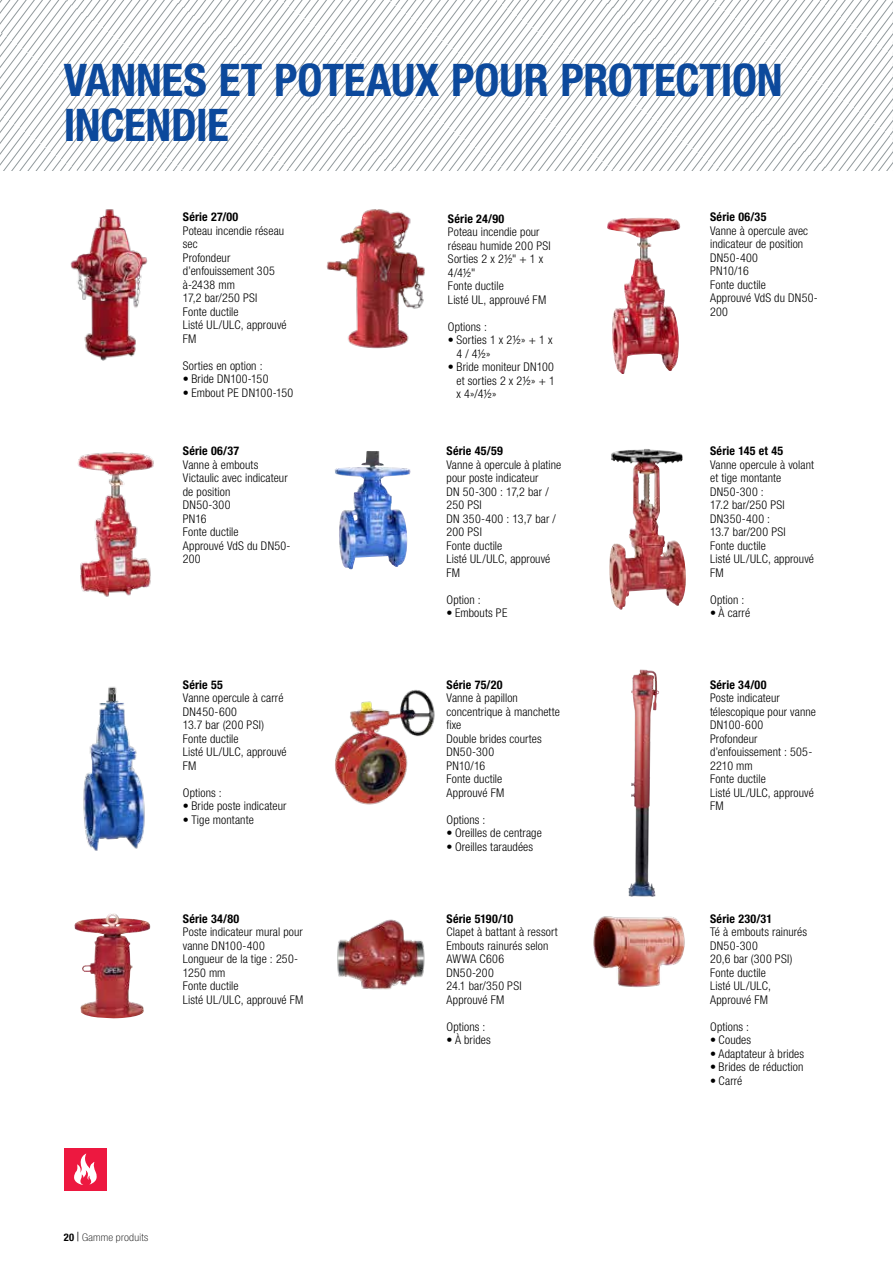
<style>
.page{position:relative;width:893px;height:1263px;background:#fff}
.page>*{position:absolute;margin:0;border:0;box-sizing:border-box;transform-origin:0 0}
.t1{font:700 condensed 45px/45px "Helvetica Neue LT Pro";letter-spacing:-.005em;color:#0c499c}
.t2{font:300 condensed 12px/13.5px "Helvetica Neue LT Pro";letter-spacing:.01em;color:#000}
.t3{font:700 condensed 12px "Helvetica Neue LT Pro";letter-spacing:.015em;color:#000}
.t4{font:100 condensed 10.5px "Helvetica Neue LT Pro";letter-spacing:.02em;color:#000;scale:1.1 1}
.s1{font-weight:700}
.s2{font-family:"Times New Roman";font-weight:700;font-stretch:normal}
</style>
<div class="page">
<div style="left:64px;top:1148px;width:42px;height:43px;background:#ed1840"></div>
<svg style="left:74px;top:1153px;width:23px;height:32px"></svg>
<svg style="left:0;top:0;width:893px;height:170px"></svg>
<img style="left:607px;top:218px;width:33px;height:156px">
<img style="left:77px;top:452px;width:77px;height:145px">
<img style="left:326px;top:209px;width:99px;height:140px">
<img style="left:83px;top:686px;width:62px;height:164px">
<img style="left:337px;top:919px;width:88px;height:71px">
<img style="left:335px;top:689px;width:100px;height:116px">
<img style="left:335px;top:451px;width:76px;height:118px">
<img style="left:70px;top:209px;width:78px;height:152px">
<img style="left:74px;top:913px;width:77px;height:106px">
<img style="left:628px;top:670px;width:28px;height:227px">
<img style="left:609px;top:449px;width:77px;height:161px">
<img style="left:593px;top:916px;width:92px;height:72px">
<h1 class="t1" style="left:64px;top:57px;width:720px">VANNES ET POTEAUX POUR PROTECTION<br>INCENDIE</h1>
<p class="t3" style="left:183px;top:210px;width:57px">Série 27/00</p>
<p class="t2" style="left:183px;top:224px;width:105px">Poteau incendie réseau sec<br>Profondeur d’enfouissement 305 à-2438 mm<br>17,2 bar/250 PSI<br>Fonte ductile<br>Listé UL/ULC, approuvé<br>FM</p>
<p class="t2" style="left:183px;top:359px;width:81px">Sorties en option :</p>
<p class="t2" style="left:183px;top:372px;width:87px">• Bride DN100-150</p>
<p class="t2" style="left:183px;top:386px;width:112px">• Embout PE DN100-150</p>
<p class="t3" style="left:183px;top:443px;width:58px">Série 06/37</p>
<p class="t2" style="left:183px;top:457px;width:109px">Vanne à embouts<br>Victaulic avec indicateur de position<br>DN50-300<br>PN16<br>Fonte ductile<br>Approuvé VdS du DN50-<br>200</p>
<p class="t3" style="left:183px;top:677px;width:42px">Série 55</p>
<p class="t2" style="left:183px;top:691px;width:105px">Vanne opercule à carré<br>DN450-600<br>13.7 bar (200 PSI)<br>Fonte ductile<br>Listé UL/ULC, approuvé<br>FM</p>
<p class="t2" style="left:183px;top:786px;width:40px">Options :</p>
<p class="t2" style="left:183px;top:799px;width:105px">• Bride poste indicateur</p>
<p class="t2" style="left:183px;top:813px;width:72px">• Tige montante</p>
<p class="t3" style="left:183px;top:911px;width:58px">Série 34/80</p>
<p class="t2" style="left:183px;top:925px;width:122px">Poste indicateur mural pour vanne DN100-400<br>Longueur de la tige : 250-<br>1250 mm<br>Fonte ductile<br>Listé UL/ULC, approuvé FM</p>
<p class="t4" style="left:64px;top:1231px;width:78px"><span class="s1">20</span> <span class="s2">|</span> Gamme produits</p>
<p class="t3" style="left:448px;top:211px;width:58px">Série 24/90</p>
<p class="t2" style="left:448px;top:225px;width:104px">Poteau incendie pour réseau humide 200 PSI<br>Sorties 2 x 2½" + 1 x<br>4/4½"<br>Fonte ductile<br>Listé UL, approuvé FM</p>
<p class="t2" style="left:448px;top:320px;width:40px">Options :</p>
<p class="t2" style="left:456px;top:333px;width:98px;text-indent:-9px">• Sorties 1 x 2½» + 1 x<br>4 / 4½»</p>
<p class="t2" style="left:456px;top:360px;width:100px;text-align:justify;text-indent:-9px">• Bride moniteur DN100 et sorties 2 x 2½» + 1 x 4»/4½»</p>
<p class="t3" style="left:446px;top:443px;width:58px">Série 45/59</p>
<p class="t2" style="left:446px;top:457px;width:116px">Vanne à opercule à platine pour poste indicateur<br>DN 50-300 : 17,2 bar /<br>250 PSI<br>DN 350-400 : 13,7 bar /<br>200 PSI<br>Fonte ductile<br>Listé UL/ULC, approuvé<br>FM</p>
<p class="t2" style="left:446px;top:592px;width:36px">Option :</p>
<p class="t2" style="left:446px;top:606px;width:62px">• Embouts PE</p>
<p class="t3" style="left:446px;top:677px;width:58px">Série 75/20</p>
<p class="t2" style="left:446px;top:691px;width:115px">Vanne à papillon concentrique à manchette fixe<br>Double brides courtes<br>DN50-300<br>PN10/16<br>Fonte ductile<br>Approuvé FM</p>
<p class="t2" style="left:446px;top:813px;width:40px">Options :</p>
<p class="t2" style="left:446px;top:826px;width:97px">• Oreilles de centrage</p>
<p class="t2" style="left:446px;top:840px;width:88px">• Oreilles taraudées</p>
<p class="t3" style="left:446px;top:911px;width:68px">Série 5190/10</p>
<p class="t2" style="left:446px;top:925px;width:113px">Clapet à battant à ressort<br>Embouts rainurés selon<br>AWWA C606<br>DN50-200<br>24.1 bar/350 PSI<br>Approuvé FM</p>
<p class="t2" style="left:446px;top:1020px;width:40px">Options :</p>
<p class="t2" style="left:446px;top:1033px;width:46px">• À brides</p>
<p class="t3" style="left:710px;top:210px;width:58px">Série 06/35</p>
<p class="t2" style="left:710px;top:224px;width:109px">Vanne à opercule avec indicateur de position<br>DN50-400<br>PN10/16<br>Fonte ductile<br>Approuvé VdS du DN50-<br>200</p>
<p class="t3" style="left:710px;top:443px;width:75px">Série 145 et 45</p>
<p class="t2" style="left:710px;top:457px;width:105px">Vanne opercule à volant et tige montante<br>DN50-300 :<br>17.2 bar/250 PSI<br>DN350-400 :<br>13.7 bar/200 PSI<br>Fonte ductile<br>Listé UL/ULC, approuvé<br>FM</p>
<p class="t2" style="left:710px;top:592px;width:36px">Option :</p>
<p class="t2" style="left:710px;top:606px;width:41px">• À carré</p>
<p class="t3" style="left:710px;top:677px;width:58px">Série 34/00</p>
<p class="t2" style="left:710px;top:691px;width:107px">Poste indicateur télescopique pour vanne<br>DN100-600<br>Profondeur d’enfouissement : 505-<br>2210 mm<br>Fonte ductile<br>Listé UL/ULC, approuvé<br>FM</p>
<p class="t3" style="left:710px;top:911px;width:64px">Série 230/31</p>
<p class="t2" style="left:710px;top:925px;width:98px">Té à embouts rainurés<br>DN50-300<br>20,6 bar (300 PSI)<br>Fonte ductile<br>Listé UL/ULC,<br>Approuvé FM</p>
<p class="t2" style="left:710px;top:1020px;width:40px">Options :</p>
<p class="t2" style="left:710px;top:1033px;width:43px">• Coudes</p>
<p class="t2" style="left:710px;top:1047px;width:96px">• Adaptateur à brides</p>
<p class="t2" style="left:710px;top:1060px;width:95px">• Brides de réduction</p>
<p class="t2" style="left:710px;top:1074px;width:34px">• Carré</p>
</div>
